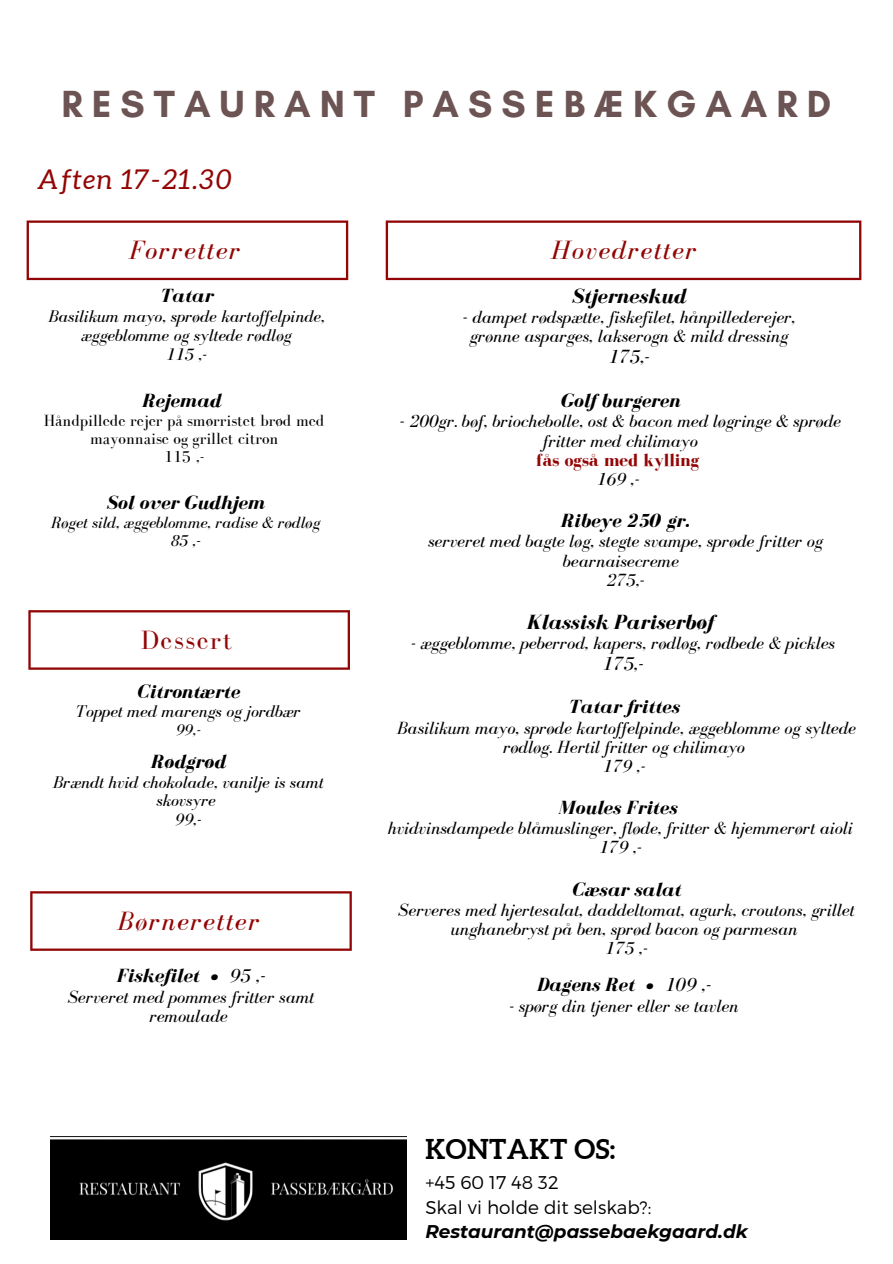
<style>
.page{position:relative;width:893px;height:1264px;background:#fff}
.page>*{position:absolute;margin:0;border:0;box-sizing:border-box;transform-origin:0 0}
.t1{font:700 38.55px "Glacial Indifference";letter-spacing:.235em;color:#6d5454}
.t2{font:700 27.3px "Aleo";letter-spacing:.015em;color:#000}
.t3{font:italic 27.15px "Bodoni FLF";letter-spacing:.06em;color:#920505}
.t4{font:italic 27.15px "Aleo";letter-spacing:.06em;color:#920505}
.t5{font:27.15px "Bodoni FLF";letter-spacing:.06em;color:#920505}
.t6{font:italic 700 21.15px "Bodoni FLF";color:#000}
.t7{font:italic 700 19.65px "Bodoni FLF";color:#000}
.t8{font:italic 19.65px "Bodoni FLF";color:#000}
.t9{font:300 18.45px/24.8px "Montserrat";color:#000}
.t10{font:italic 700 18.45px "Montserrat";color:#000}
.t11{font:italic 18.15px/19px "Bodoni FLF";color:#000;text-align:center}
.t12{font:700 18.15px "Bodoni FLF";color:#920505}
.t13{font:italic 17.55px/19px "Bodoni FLF";color:#000;text-align:center}
.t14{font:italic 17.1px "Bodoni FLF";color:#000}
.t15{font:16.65px/18px "Bodoni FLF";color:#000;text-align:center}
.t16{font:italic 16.65px/18px "Bodoni FLF";color:#000;text-align:center}
.t17{font:italic 16.05px "Bodoni FLF";color:#000}
.s1{font-weight:400}
</style>
<div class="page">
<svg style="left:385px;top:220px;width:476px;height:60px"></svg>
<svg style="left:27px;top:220px;width:321px;height:60px"></svg>
<svg style="left:28px;top:610px;width:322px;height:59px"></svg>
<svg style="left:30px;top:891px;width:322px;height:59px"></svg>
<img style="left:51px;top:1136px;width:355px;height:103px">
<h1 class="t1" style="left:61px;top:80px;width:771px">RESTAURANT PASSEBÆKGAARD</h1>
<h3 class="t4" style="left:38px;top:164px;width:195px">Aften 17-21.30</h3>
<h3 class="t3" style="left:129px;top:235px;width:112px">Forretter</h3>
<h3 class="t3" style="left:551px;top:235px;width:147px">Hovedretter</h3>
<p class="t7" style="left:160px;top:285px;width:55px">Tatar</p>
<p class="t13" style="left:48px;top:307px;width:278px">Basilikum mayo, sprøde kartoffelpinde, æggeblomme og syltede rødløg<br>115 ,-</p>
<p class="t7" style="left:142px;top:390px;width:81px">Rejemad</p>
<p class="t15" style="left:44px;top:411px;width:282px">Håndpillede rejer på smørristet brød med mayonnaise og grillet citron<br>115 ,-</p>
<p class="t7" style="left:106px;top:492px;width:160px">Sol over Gudhjem</p>
<p class="t16" style="left:51px;top:513px;width:271px">Røget sild, æggeblomme, radise &amp; rødløg<br>85 ,-</p>
<h3 class="t5" style="left:141px;top:625px;width:92px">Dessert</h3>
<p class="t7" style="left:137px;top:681px;width:105px">Citrontærte</p>
<p class="t13" style="left:76px;top:702px;width:226px">Toppet med marengs og jordbær</p>
<p class="t17" style="left:176px;top:720px;width:27px">99,-</p>
<p class="t7" style="left:151px;top:751px;width:76px">Rødgrød</p>
<p class="t13" style="left:53px;top:772px;width:272px;line-height:18.5px">Brændt hvid chokolade, vanilje is samt skovsyre</p>
<p class="t14" style="left:175px;top:809px;width:28px">99,-</p>
<h3 class="t3" style="left:117px;top:906px;width:143px">Børneretter</h3>
<p class="t7" style="left:116px;top:965px;width:151px">Fiskefilet • <span class="s1">95 ,-</span></p>
<p class="t11" style="left:68px;top:987px;width:248px">Serveret med pommes fritter samt remoulade</p>
<p class="t6" style="left:572px;top:285px;width:116px">Stjerneskud</p>
<p class="t11" style="left:462px;top:308px;width:334px">- dampet rødspætte, fiskefilet, hånpillederejer, grønne asparges, lakserogn &amp; mild dressing</p>
<p class="t8" style="left:608px;top:345px;width:43px">175,-</p>
<p class="t7" style="left:560px;top:390px;width:121px">Golf burgeren</p>
<p class="t11" style="left:399px;top:412px;width:443px">- 200gr. bøf, briochebolle, ost &amp; bacon med løgringe &amp; sprøde fritter med chilimayo</p>
<p class="t12" style="left:536px;top:450px;width:165px">fås også med kylling</p>
<p class="t11" style="left:596px;top:469px;width:44px">169 ,-</p>
<p class="t7" style="left:561px;top:510px;width:131px">Ribeye 250 gr.</p>
<p class="t11" style="left:428px;top:532px;width:396px">serveret med bagte løg, stegte svampe, sprøde fritter og bearnaisecreme<br>275,-</p>
<p class="t6" style="left:527px;top:611px;width:188px">Klassisk Pariserbøf</p>
<p class="t11" style="left:411px;top:634px;width:426px">- æggeblomme, peberrod, kapers, rødløg, rødbede &amp; pickles</p>
<p class="t8" style="left:602px;top:652px;width:43px">175,-</p>
<p class="t7" style="left:568px;top:696px;width:113px">Tatar frittes</p>
<p class="t11" style="left:397px;top:718px;width:460px">Basilikum mayo, sprøde kartoffelpinde, æggeblomme og syltede rødløg. Hertil fritter og chilimayo<br>179 ,-</p>
<p class="t7" style="left:558px;top:797px;width:120px">Moules Frites</p>
<p class="t11" style="left:388px;top:818px;width:466px">hvidvinsdampede blåmuslinger, fløde, fritter &amp; hjemmerørt aioli<br>179 ,-</p>
<p class="t7" style="left:571px;top:878px;width:111px">Cæsar salat</p>
<p class="t11" style="left:398px;top:900px;width:458px">Serveres med hjertesalat, daddeltomat, agurk, croutons, grillet unghanebryst på ben, sprød bacon og parmesan<br>175 ,-</p>
<p class="t7" style="left:536px;top:974px;width:176px">Dagens Ret • <span class="s1">109 ,-</span></p>
<p class="t11" style="left:509px;top:995px;width:231px">- spørg din tjener eller se tavlen</p>
<h2 class="t2" style="left:425px;top:1133px;width:191px">KONTAKT OS:</h2>
<p class="t9" style="left:425px;top:1168px;width:227px">+45 60 17 48 32<br>Skal vi holde dit selskab?:</p>
<p class="t10" style="left:425px;top:1220px;width:324px">Restaurant@passebaekgaard.dk</p>
</div>
